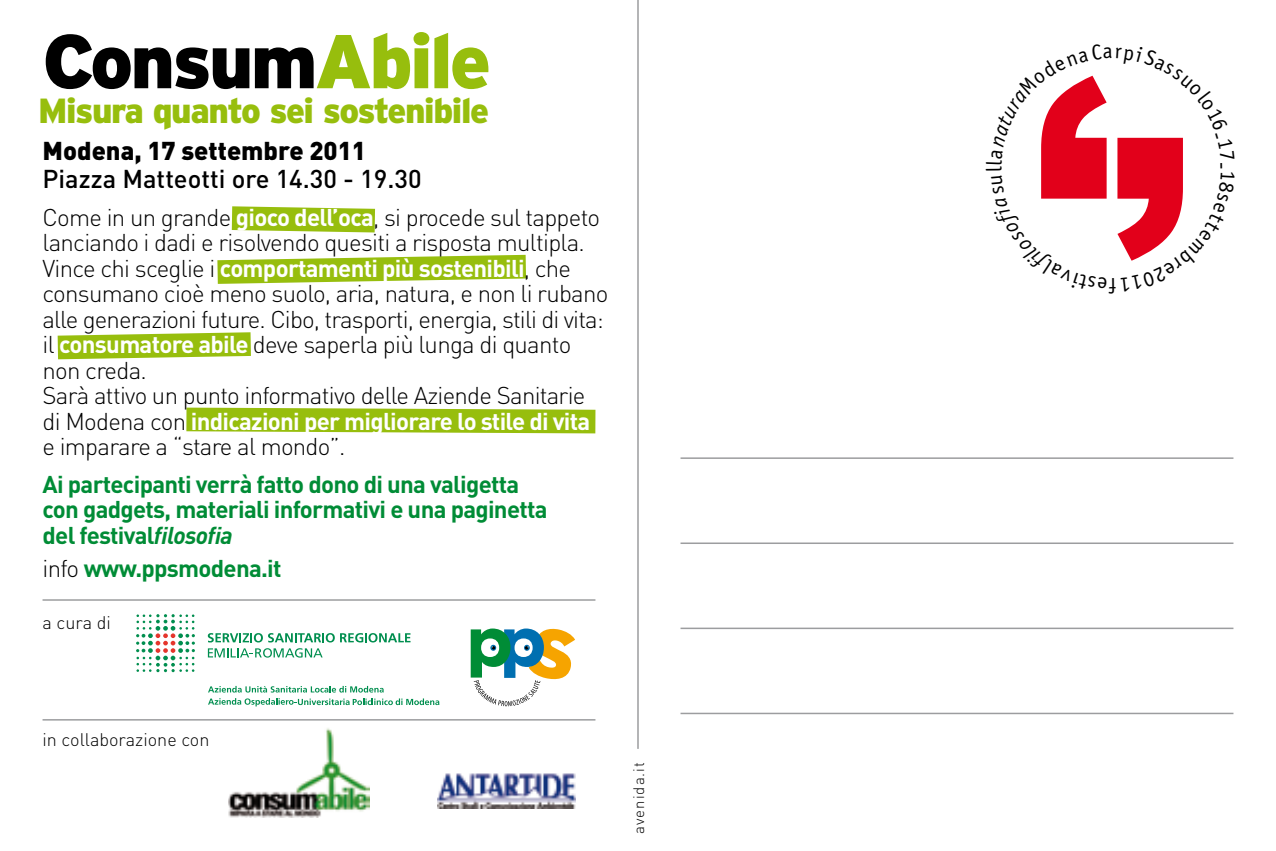
<style>
.page{position:relative;width:1276px;height:851px;background:#fff}
.page>*{position:absolute;margin:0;border:0;box-sizing:border-box;transform-origin:0 0}
.t1{font:900 75.9px "Interstate";letter-spacing:-.04em;color:#000}
.t2{font:900 34.8px "Interstate";letter-spacing:-.04em;color:#97be0d}
.t3{font:500 25.5px "DIN";color:#000}
.t4{font:900 25.5px "DIN";color:#000}
.t5{font:300 24px/25.5px "DIN";letter-spacing:-.03em;color:#000}
.t6{font:700 24px/25.5px "DIN";letter-spacing:-.03em;color:#008c36}
.t7{font:300 18px "DIN";color:#000}
.t8{font:300 15px "DIN";letter-spacing:.07em;color:#000}
.s1{color:#97be0d}
.s2{font-weight:700;color:#fff}
.s3{font-style:italic}
.s4{font-weight:300;color:#000}
</style>
<div class="page">
<svg style="left:186px;top:407px;width:409px;height:26px"></svg>
<svg style="left:217px;top:255px;width:309px;height:29px"></svg>
<svg style="left:58px;top:332px;width:193px;height:27px"></svg>
<svg style="left:232px;top:206px;width:143px;height:26px"></svg>
<svg style="left:471px;top:628px;width:104px;height:78px"></svg>
<hr style="left:680px;top:457px;width:553px;height:2px;background:#9c9d9f">
<hr style="left:680px;top:542px;width:553px;height:2px;background:#9c9d9f">
<hr style="left:680px;top:627px;width:553px;height:2px;background:#9c9d9f">
<hr style="left:680px;top:712px;width:553px;height:2px;background:#9c9d9f">
<hr style="left:637px;top:0;width:2px;height:748px;background:#9c9d9f">
<svg style="left:136px;top:614px;width:59px;height:58px"></svg>
<svg style="left:208px;top:633px;width:202px;height:9px"></svg>
<svg style="left:208px;top:648px;width:54px;height:9px"></svg>
<svg style="left:263px;top:648px;width:9px;height:9px"></svg>
<svg style="left:273px;top:648px;width:50px;height:9px"></svg>
<svg style="left:208px;top:685px;width:176px;height:7px"></svg>
<svg style="left:208px;top:698px;width:231px;height:8px"></svg>
<img style="left:438px;top:773px;width:137px;height:35px">
<img style="left:229px;top:728px;width:140px;height:89px">
<hr style="left:43px;top:599px;width:552px;height:1px;background:#9c9d9f">
<hr style="left:43px;top:719px;width:552px;height:1px;background:#9c9d9f">
<svg style="left:1041px;top:75px;width:142px;height:186px"></svg>
<h1 class="t1" style="left:43px;top:18px;width:450px">Consum<span class="s1">Abile</span></h1>
<h2 class="t2" style="left:38px;top:91px;width:452px">Misura quanto sei sostenibile</h2>
<p class="t4" style="left:43px;top:133px;width:325px">Modena, 17 settembre 2011</p>
<p class="t3" style="left:43px;top:163px;width:381px">Piazza Matteotti ore 14.30 - 19.30</p>
<p class="t5" style="left:43px;top:204px;width:567px">Come in un grande <span class="s2">gioco dell’oca</span>, si procede sul tappeto lanciando i dadi e risolvendo quesiti a risposta multipla.<br>Vince chi sceglie i <span class="s2">comportamenti più sostenibili</span>, che consumano cioè meno suolo, aria, natura, e non li rubano alle generazioni future. Cibo, trasporti, energia, stili di vita: il <span class="s2">consumatore abile</span> deve saperla più lunga di quanto non creda.<br>Sarà attivo un punto informativo delle Aziende Sanitarie di Modena con <span class="s2">indicazioni per migliorare lo stile di vita </span>e imparare a “stare al mondo”.</p>
<p class="t6" style="left:43px;top:470px;width:506px">Ai partecipanti verrà fatto dono di una valigetta con gadgets, materiali informativi e una paginetta del festival<span class="s3">filosofia</span></p>
<p class="t6" style="left:43px;top:554px;width:241px"><span class="s4">info</span> www.ppsmodena.it</p>
<p class="t7" style="left:43px;top:611px;width:70px">a cura di</p>
<p class="t7" style="left:43px;top:728px;width:168px">in collaborazione con</p>
<p class="t8" style="left:629px;top:833px;width:73px;rotate:-90deg">avenida.it</p>
</div>
